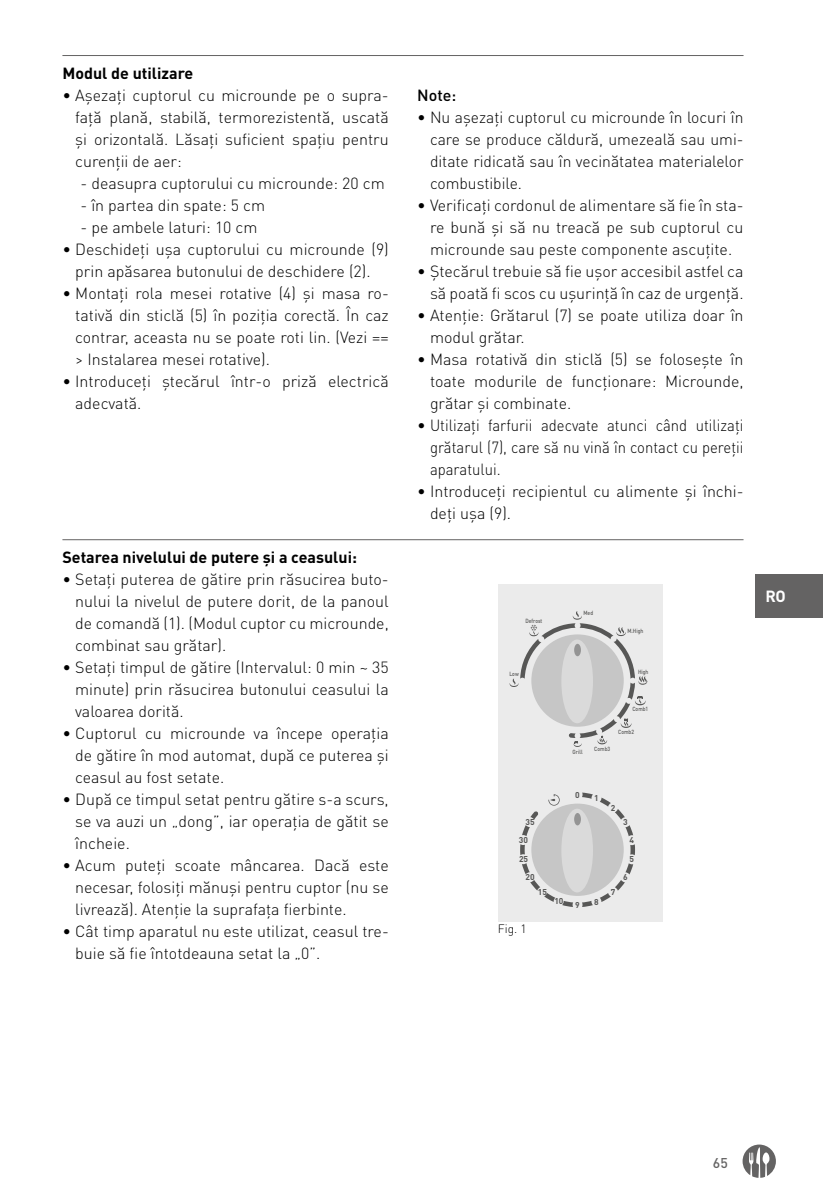
<style>
.page{position:relative;width:823px;height:1191px;background:#fff}
.page>*{position:absolute;margin:0;border:0;box-sizing:border-box;transform-origin:0 0}
.t1{font:300 16px/22px "DIN Pro";color:#000;text-align:justify}
.t2{font:700 16px "DIN Pro";color:#000}
.t3{font:500 16px "DIN Pro";color:#000}
.t4{font:700 16px "DIN Pro";color:#fff}
.t5{font:500 14px "DIN Pro";color:#646363}
.t6{font:300 12px "DIN Pro";color:#000}
.t7{font:700 8.4px "DIN Pro";color:#575756}
.t8{font:500 6px "DIN Pro";color:#575756;scale:.85 1}
</style>
<div class="page">
<div style="left:755px;top:574px;width:67px;height:43px;background:#646363"></div>
<svg style="left:742px;top:1144px;width:33px;height:33px"></svg>
<hr style="left:62px;top:55px;width:681px;height:1px;background:#646363">
<hr style="left:62px;top:539px;width:681px;height:1px;background:#646363">
<div style="left:498px;top:584px;width:164px;height:337px;background:#ebebeb"></div>
<div style="left:531px;top:803px;width:92px;height:93px;background:#c6c6c6;border-radius:50%"></div>
<div style="left:561px;top:808px;width:31px;height:84px;background:#dadada;border-radius:50%"></div>
<div style="left:574px;top:813px;width:6px;height:12px;background:#949494;border-radius:50%"></div>
<svg style="left:509px;top:611px;width:138px;height:136px"></svg>
<svg style="left:582px;top:792px;width:10px;height:6px"></svg>
<svg style="left:600px;top:797px;width:24px;height:22px"></svg>
<svg style="left:625px;top:825px;width:7px;height:11px"></svg>
<svg style="left:630px;top:844px;width:4px;height:11px"></svg>
<svg style="left:625px;top:863px;width:8px;height:11px"></svg>
<svg style="left:599px;top:880px;width:25px;height:22px"></svg>
<svg style="left:582px;top:901px;width:10px;height:6px"></svg>
<svg style="left:562px;top:901px;width:11px;height:6px"></svg>
<svg style="left:522px;top:863px;width:33px;height:39px"></svg>
<svg style="left:520px;top:844px;width:4px;height:11px"></svg>
<svg style="left:548px;top:794px;width:11px;height:11px"></svg>
<svg style="left:530px;top:811px;width:8px;height:8px"></svg>
<svg style="left:522px;top:825px;width:7px;height:11px"></svg>
<p class="t2" style="left:62px;top:60px;width:132px">Modul de utilizare</p>
<p class="t1" style="left:75px;top:83px;width:315px;text-indent:-13px">• Așezați cuptorul cu microunde pe o supra&shy;față plană, stabilă, termorezistentă, uscată și orizontală. Lăsați suficient spațiu pentru curenții de aer:</p>
<p class="t1" style="left:80px;top:171px;width:306px">- deasupra cuptorului cu microunde: 20 cm</p>
<p class="t1" style="left:80px;top:193px;width:186px">- în partea din spate: 5 cm</p>
<p class="t1" style="left:80px;top:215px;width:178px">- pe ambele laturi: 10 cm</p>
<p class="t1" style="left:62px;top:237px;width:327px;text-align:center">• Deschideți ușa cuptorului cu microunde (9) prin apăsarea butonului de deschidere (2).</p>
<p class="t1" style="left:75px;top:281px;width:315px;text-indent:-13px">• Montați rola mesei rotative (4) și masa ro&shy;tativă din sticlă (5) în poziția corectă. În caz contrar, aceasta nu se poate roti lin. (Vezi == &gt; Instalarea mesei rotative).</p>
<p class="t1" style="left:75px;top:369px;width:315px;text-indent:-13px">• Introduceți ștecărul într-o priză electrică adecvată.</p>
<p class="t2" style="left:62px;top:544px;width:296px">Setarea nivelului de putere și a ceasului:</p>
<p class="t1" style="left:75px;top:567px;width:315px;text-indent:-13px">• Setați puterea de gătire prin răsucirea buto&shy;nului la nivelul de putere dorit, de la panoul de comandă (1). (Modul cuptor cu microunde, combinat sau grătar).</p>
<p class="t1" style="left:75px;top:655px;width:315px;text-indent:-13px">• Setați timpul de gătire (Intervalul: 0 min ~ 35 minute) prin răsucirea butonului ceasului la valoarea dorită.</p>
<p class="t1" style="left:75px;top:721px;width:315px;text-indent:-13px">• Cuptorul cu microunde va începe operația de gătire în mod automat, după ce puterea și ceasul au fost setate.</p>
<p class="t1" style="left:75px;top:787px;width:315px;text-indent:-13px">• După ce timpul setat pentru gătire s-a scurs, se va auzi un „dong”, iar operația de gătit se încheie.</p>
<p class="t1" style="left:75px;top:853px;width:315px;text-indent:-13px">• Acum puteți scoate mâncarea. Dacă este necesar, folosiți mănuși pentru cuptor (nu se livrează). Atenție la suprafața fierbinte.</p>
<p class="t1" style="left:75px;top:919px;width:315px;text-indent:-13px">• Cât timp aparatul nu este utilizat, ceasul tre&shy;buie să fie întotdeauna setat la „0”.</p>
<p class="t3" style="left:417px;top:82px;width:41px">Note:</p>
<p class="t1" style="left:430px;top:105px;width:315px;text-indent:-13px">• Nu așezați cuptorul cu microunde în locuri în care se produce căldură, umezeală sau umi&shy;ditate ridicată sau în vecinătatea materialelor combustibile.</p>
<p class="t1" style="left:430px;top:193px;width:315px;text-indent:-13px">• Verificați cordonul de alimentare să fie în sta&shy;re bună și să nu treacă pe sub cuptorul cu microunde sau peste componente ascuțite.</p>
<p class="t1" style="left:417px;top:259px;width:328px;text-align:right">• Ștecărul trebuie să fie ușor accesibil astfel ca să poată fi scos cu ușurință în caz de urgență.</p>
<p class="t1" style="left:430px;top:303px;width:315px;text-indent:-13px">• Atenție: Grătarul (7) se poate utiliza doar în modul grătar.</p>
<p class="t1" style="left:430px;top:347px;width:315px;text-indent:-13px">• Masa rotativă din sticlă (5) se folosește în toate modurile de funcționare: Microunde, grătar și combinate.</p>
<p class="t1" style="left:430px;top:413px;width:315px;text-indent:-13px">• Utilizați farfurii adecvate atunci când utilizați grătarul (7), care să nu vină în contact cu pereții aparatului.</p>
<p class="t1" style="left:430px;top:479px;width:315px;text-indent:-13px">• Introduceți recipientul cu alimente și închi&shy;deți ușa (9).</p>
<p class="t8" style="left:525px;top:615px;width:21px">Defrost</p>
<p class="t8" style="left:509px;top:669px;width:13px">Low</p>
<p class="t8" style="left:583px;top:608px;width:13px">Med</p>
<p class="t8" style="left:627px;top:626px;width:20px">M.High</p>
<p class="t8" style="left:637px;top:667px;width:14px">High</p>
<p class="t8" style="left:572px;top:746px;width:13px">Grill</p>
<p class="t8" style="left:594px;top:744px;width:20px">Comb3</p>
<p class="t8" style="left:632px;top:704px;width:20px">Comb1</p>
<p class="t8" style="left:617px;top:726px;width:20px">Comb2</p>
<p class="t7" style="left:525px;top:815px;width:11px">35</p>
<p class="t7" style="left:518px;top:833px;width:11px">30</p>
<p class="t7" style="left:518px;top:852px;width:11px">25</p>
<p class="t7" style="left:525px;top:870px;width:11px">20</p>
<p class="t6" style="left:497px;top:920px;width:30px">Fig. 1</p>
<p class="t7" style="left:537px;top:885px;width:11px">15</p>
<p class="t7" style="left:554px;top:894px;width:11px">10</p>
<p class="t7" style="left:575px;top:787px;width:6px">0</p>
<p class="t7" style="left:575px;top:898px;width:6px">9</p>
<p class="t7" style="left:594px;top:791px;width:6px">1</p>
<p class="t7" style="left:593px;top:894px;width:6px">8</p>
<p class="t7" style="left:610px;top:800px;width:6px">2</p>
<p class="t7" style="left:610px;top:885px;width:6px">7</p>
<p class="t7" style="left:622px;top:815px;width:6px">3</p>
<p class="t7" style="left:629px;top:833px;width:6px">4</p>
<p class="t7" style="left:629px;top:852px;width:6px">5</p>
<p class="t7" style="left:622px;top:870px;width:6px">6</p>
<p class="t4" style="left:764px;top:583px;width:22px">RO</p>
<p class="t5" style="left:712px;top:1151px;width:16px">65</p>
</div>
